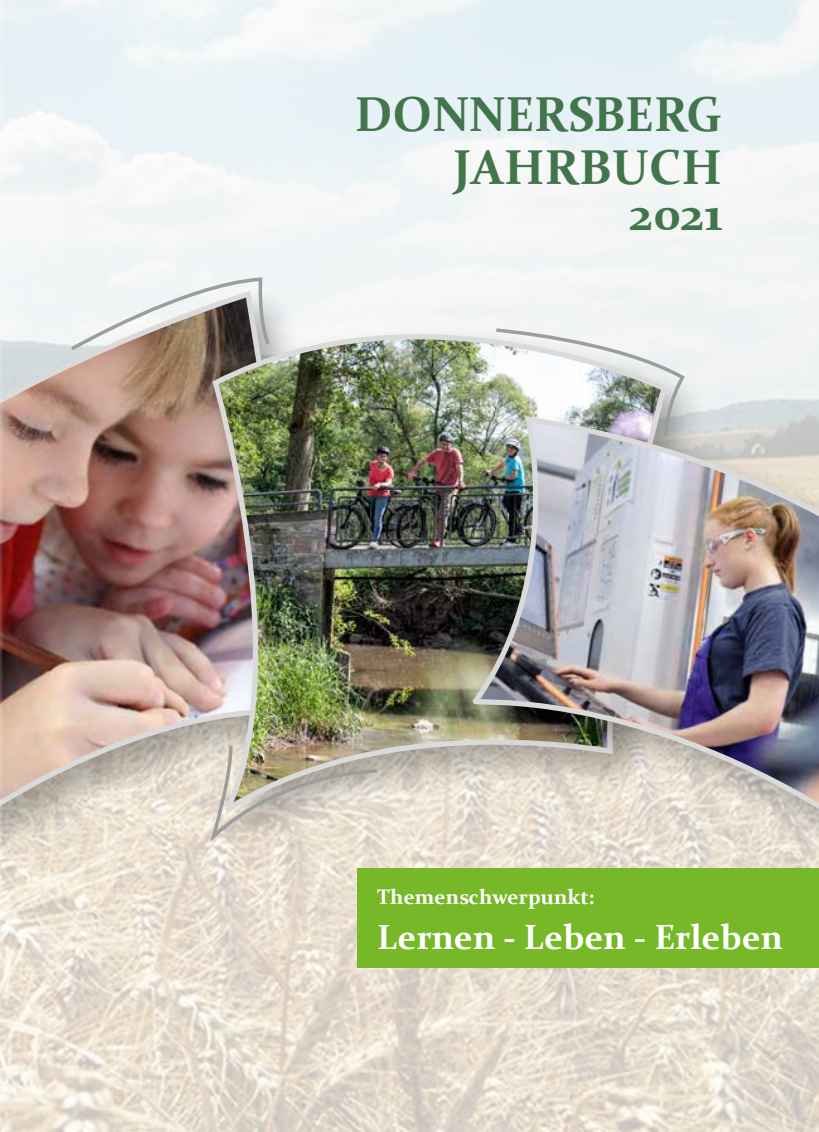
<style>
.page{position:relative;width:819px;height:1132px;background:#fff}
.page>*{position:absolute;margin:0;border:0;box-sizing:border-box;transform-origin:0 0}
.t1{font:700 49px/53px "Constantia";color:#42754c;text-align:right}
.t2{font:700 35px "Constantia";color:#fff}
.t3{font:700 21px "Constantia";color:#fff}
</style>
<div class="page">
<img style="left:3px;top:0;width:816px;height:1131px">
<div style="left:357px;top:868px;width:462px;height:99px;background:#76b828"></div>
<div style="left:0;top:283px;width:403px;height:632px;background:#000;opacity:.3"></div>
<img style="left:3px;top:289px;width:364px;height:585px">
<div style="left:204px;top:324px;width:506px;height:529px;background:#000;opacity:.3"></div>
<img style="left:210px;top:276px;width:459px;height:536px">
<div style="left:465px;top:407px;width:354px;height:451px;background:#000;opacity:.3"></div>
<img style="left:471px;top:419px;width:348px;height:402px">
<svg style="left:493px;top:326px;width:193px;height:113px"></svg>
<svg style="left:210px;top:742px;width:171px;height:102px;background:#cbc3b4"></svg>
<svg style="left:68px;top:279px;width:204px;height:73px"></svg>
<hr style="left:0;top:0;width:3px;height:1131px;background:#fff">
<p class="t1" style="left:355px;top:85px;width:369px">DONNERSBERG<br>JAHRBUCH</p>
<p class="t1" style="left:629px;top:184px;width:94px">2021</p>
<p class="t3" style="left:377px;top:881px;width:219px">Themenschwerpunkt:</p>
<p class="t2" style="left:377px;top:912px;width:407px">Lernen - Leben - Erleben</p>
</div>
